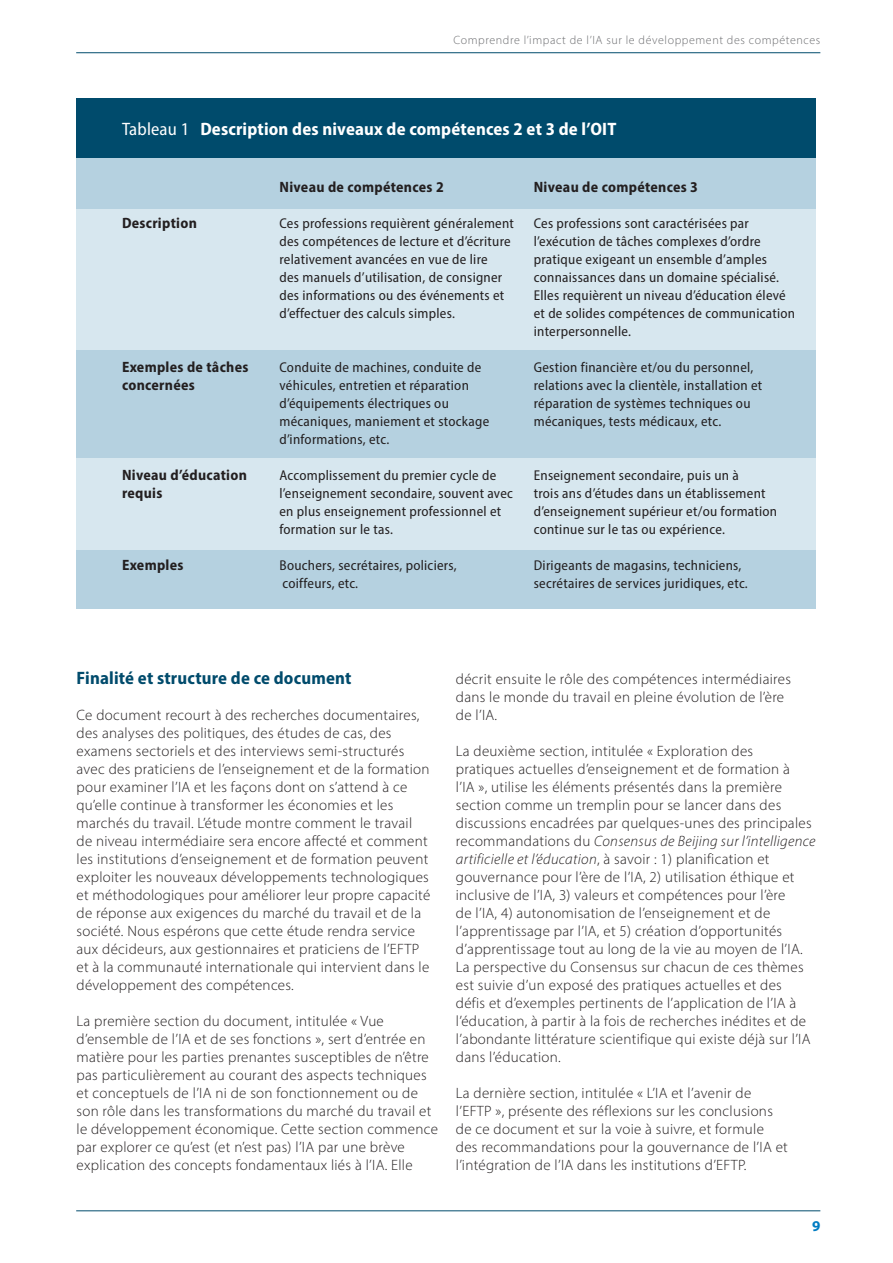
<style>
.page{position:relative;width:893px;height:1263px;background:#fff}
.page>*{position:absolute;margin:0;border:0;box-sizing:border-box;transform-origin:0 0}
.t1{font:700 semi-condensed 18px "Myriad Pro";letter-spacing:.01em;color:#fff}
.t2{font:700 semi-condensed 18px "Myriad Pro";letter-spacing:.01em;color:#004b6c}
.t3{font:300 15px/18px "Myriad Pro";letter-spacing:.02em;color:#231f20}
.t4{font:700 semi-condensed 15px/18px "Myriad Pro";letter-spacing:.02em;color:#231f20}
.t5{font:700 15px "Myriad Pro";color:#007cc2}
.t6{font:semi-condensed 14.25px/18px "Myriad Pro";letter-spacing:.02em;color:#231f20}
.t7{font:300 12px "Myriad Pro";letter-spacing:.05em;color:#6c6d70}
.s1{font-weight:400}
.s2{font-style:italic}
</style>
<div class="page">
<div style="left:76px;top:152px;width:740px;height:456px;background:#b5d1e0"></div>
<div style="left:76px;top:210px;width:740px;height:140px;background:#d7e7ef"></div>
<div style="left:76px;top:458px;width:740px;height:91px;background:#d7e7ef"></div>
<div style="left:76px;top:98px;width:740px;height:59px;background:#004b6c"></div>
<hr style="left:76px;top:52px;width:744px;height:1px;background:#004b6c">
<hr style="left:76px;top:1210px;width:744px;height:1px;background:#004b6c">
<p class="t7" style="left:453px;top:33px;width:368px">Comprendre l’impact de l’IA sur le développement des compétences</p>
<p class="t1" style="left:122px;top:118px;width:496px"><span class="s1">Tableau 1</span> Description des niveaux de compétences 2 et 3 de l’OIT</p>
<p class="t4" style="left:122px;top:214px;width:76px">Description</p>
<p class="t4" style="left:122px;top:358px;width:128px">Exemples de tâches concernées</p>
<p class="t4" style="left:122px;top:466px;width:126px">Niveau d’éducation</p>
<p class="t4" style="left:122px;top:484px;width:42px">requis</p>
<p class="t4" style="left:122px;top:556px;width:63px">Exemples</p>
<p class="t4" style="left:279px;top:178px;width:166px">Niveau de compétences 2</p>
<p class="t6" style="left:279px;top:214px;width:236px">Ces professions requièrent généralement des compétences de lecture et d’écriture relativement avancées en vue de lire<br>des manuels d’utilisation, de consigner des informations ou des événements et d’effectuer des calculs simples.</p>
<p class="t6" style="left:279px;top:358px;width:211px">Conduite de machines, conduite de véhicules, entretien et réparation d’équipements électriques ou mécaniques, maniement et stockage d’informations, etc.</p>
<p class="t6" style="left:279px;top:466px;width:235px">Accomplissement du premier cycle de l’enseignement secondaire, souvent avec en plus enseignement professionnel et formation sur le tas.</p>
<p class="t6" style="left:279px;top:556px;width:179px">Bouchers, secrétaires, policiers,</p>
<p class="t6" style="left:283px;top:574px;width:77px">coiffeurs, etc.</p>
<p class="t4" style="left:534px;top:178px;width:166px">Niveau de compétences 3</p>
<p class="t6" style="left:534px;top:214px;width:263px">Ces professions sont caractérisées par l’exécution de tâches complexes d’ordre pratique exigeant un ensemble d’amples connaissances dans un domaine spécialisé.<br>Elles requièrent un niveau d’éducation élevé et de solides compétences de communication interpersonnelle.</p>
<p class="t6" style="left:534px;top:358px;width:230px">Gestion financière et/ou du personnel, relations avec la clientèle, installation et réparation de systèmes techniques ou mécaniques, tests médicaux, etc.</p>
<p class="t6" style="left:534px;top:466px;width:245px">Enseignement secondaire, puis un à<br>trois ans d’études dans un établissement d’enseignement supérieur et/ou formation continue sur le tas ou expérience.</p>
<p class="t6" style="left:534px;top:556px;width:216px">Dirigeants de magasins, techniciens, secrétaires de services juridiques, etc.</p>
<p class="t2" style="left:77px;top:666px;width:276px">Finalité et structure de ce document</p>
<p class="t3" style="left:77px;top:706px;width:355px">Ce document recourt à des recherches documentaires, des analyses des politiques, des études de cas, des examens sectoriels et des interviews semi-structurés avec des praticiens de l’enseignement et de la formation pour examiner l’IA et les façons dont on s’attend à ce qu’elle continue à transformer les économies et les marchés du travail. L’étude montre comment le travail de niveau intermédiaire sera encore affecté et comment les institutions d’enseignement et de formation peuvent exploiter les nouveaux développements technologiques et méthodologiques pour améliorer leur propre capacité de réponse aux exigences du marché du travail et de la société. Nous espérons que cette étude rendra service aux décideurs, aux gestionnaires et praticiens de l’EFTP et à la communauté internationale qui intervient dans le développement des compétences.</p>
<p class="t3" style="left:77px;top:1012px;width:363px">La première section du document, intitulée « Vue d’ensemble de l’IA et de ses fonctions », sert d’entrée en matière pour les parties prenantes susceptibles de n’être pas particulièrement au courant des aspects techniques et conceptuels de l’IA ni de son fonctionnement ou de son rôle dans les transformations du marché du travail et le développement économique. Cette section commence par explorer ce qu’est (et n’est pas) l’IA par une brève explication des concepts fondamentaux liés à l’IA. Elle</p>
<p class="t3" style="left:456px;top:670px;width:337px">décrit ensuite le rôle des compétences intermédiaires dans le monde du travail en pleine évolution de l’ère</p>
<p class="t3" style="left:456px;top:706px;width:43px">de l’IA.</p>
<p class="t3" style="left:456px;top:742px;width:361px">La deuxième section, intitulée « Exploration des pratiques actuelles d’enseignement et de formation à<br>l’IA », utilise les éléments présentés dans la première section comme un tremplin pour se lancer dans des discussions encadrées par quelques-unes des principales recommandations du <span class="s2">Consensus de Beijing sur l’intelligence artificielle et l’éducation</span>, à savoir : 1) planification et gouvernance pour l’ère de l’IA, 2) utilisation éthique et inclusive de l’IA, 3) valeurs et compétences pour l’ère<br>de l’IA, 4) autonomisation de l’enseignement et de l’apprentissage par l’IA, et 5) création d’opportunités d’apprentissage tout au long de la vie au moyen de l’IA.<br>La perspective du Consensus sur chacun de ces thèmes est suivie d’un exposé des pratiques actuelles et des<br>défis et d’exemples pertinents de l’application de l’IA à l’éducation, à partir à la fois de recherches inédites et de l’abondante littérature scientifique qui existe déjà sur l’IA dans l’éducation.</p>
<p class="t3" style="left:456px;top:1084px;width:333px">La dernière section, intitulée « L’IA et l’avenir de l’EFTP », présente des réflexions sur les conclusions de ce document et sur la voie à suivre, et formule des recommandations pour la gouvernance de l’IA et l’intégration de l’IA dans les institutions d’EFTP.</p>
<p class="t5" style="left:812px;top:1216px;width:10px">9</p>
</div>
